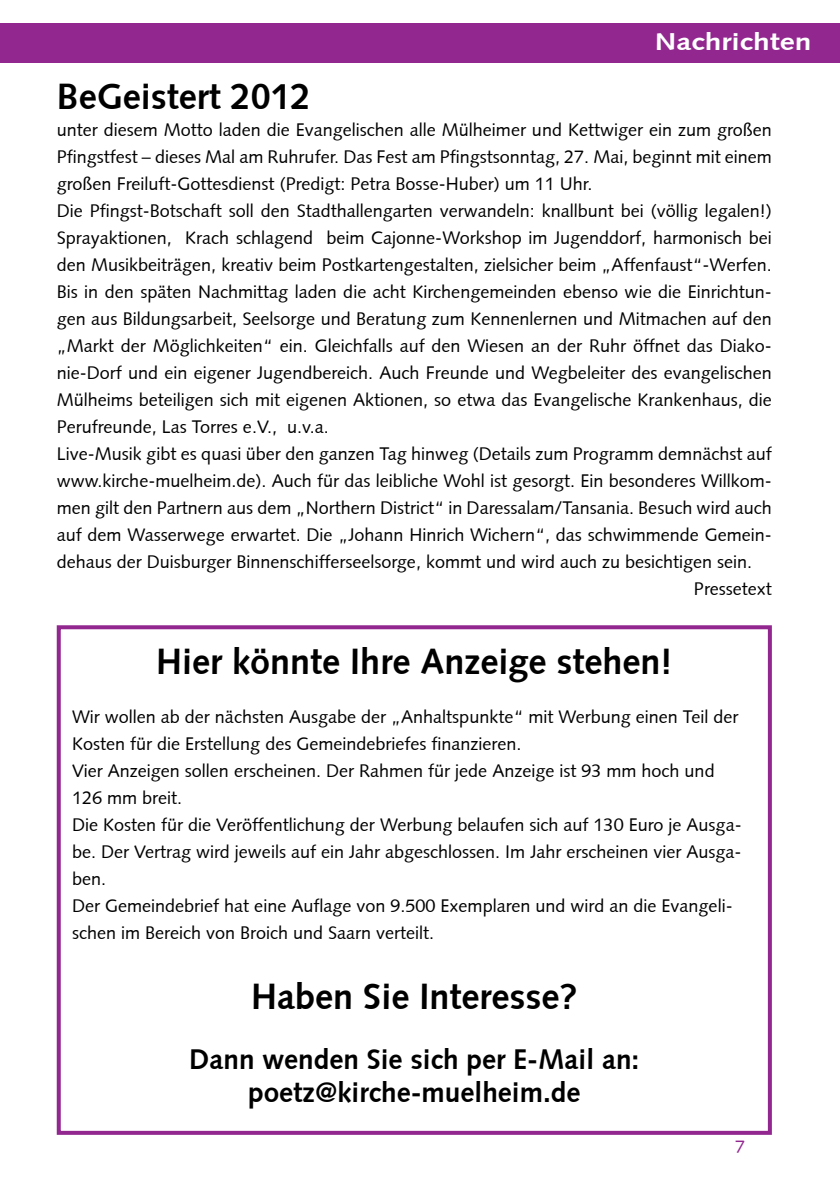
<style>
.page{position:relative;width:840px;height:1191px;background:#fff}
.page>*{position:absolute;margin:0;border:0;box-sizing:border-box;transform-origin:0 0}
.t1{font:700 36px "Syntax";color:#000}
.t2{font:700 28px/33.6px "Syntax";color:#000;text-align:center}
.t3{font:700 24px "Syntax";color:#fff;scale:1.25 1}
.t4{font:18px/27px "Syntax";color:#000}
.t5{font:18px "Syntax";color:#92278f}
</style>
<div class="page">
<div style="left:0;top:23px;width:839px;height:39px;background:#92278f"></div>
<div style="left:57px;top:625px;width:714px;height:509px;border:4px solid #92278f"></div>
<h3 class="t3" style="left:654px;top:28px;width:127px">Nachrichten</h3>
<h1 class="t1" style="left:57px;top:76px;width:255px">BeGeistert 2012</h1>
<p class="t4" style="left:57px;top:116px;width:716px">unter diesem Motto laden die Evangelischen alle Mülheimer und Kettwiger ein zum großen</p>
<p class="t4" style="left:57px;top:143px;width:716px">Pfingstfest – dieses Mal am Ruhrufer. Das Fest am Pfingstsonntag, 27. Mai, beginnt mit einem</p>
<p class="t4" style="left:57px;top:170px;width:537px">großen Freiluft-Gottesdienst (Predigt: Petra Bosse-Huber) um 11 Uhr.</p>
<p class="t4" style="left:57px;top:197px;width:716px">Die Pfingst-Botschaft soll den Stadthallengarten verwandeln: knallbunt bei (völlig legalen!)</p>
<p class="t4" style="left:57px;top:224px;width:716px">Sprayaktionen, Krach schlagend beim Cajonne-Workshop im Jugenddorf, harmonisch bei</p>
<p class="t4" style="left:57px;top:251px;width:716px">den Musikbeiträgen, kreativ beim Postkartengestalten, zielsicher beim „Affenfaust“-Werfen.</p>
<p class="t4" style="left:57px;top:278px;width:716px">Bis in den späten Nachmittag laden die acht Kirchengemeinden ebenso wie die Einrichtun-</p>
<p class="t4" style="left:57px;top:305px;width:716px">gen aus Bildungsarbeit, Seelsorge und Beratung zum Kennenlernen und Mitmachen auf den</p>
<p class="t4" style="left:57px;top:332px;width:716px">„Markt der Möglichkeiten“ ein. Gleichfalls auf den Wiesen an der Ruhr öffnet das Diako-</p>
<p class="t4" style="left:57px;top:359px;width:716px">nie-Dorf und ein eigener Jugendbereich. Auch Freunde und Wegbeleiter des evangelischen</p>
<p class="t4" style="left:57px;top:386px;width:716px">Mülheims beteiligen sich mit eigenen Aktionen, so etwa das Evangelische Krankenhaus, die</p>
<p class="t4" style="left:57px;top:413px;width:273px">Perufreunde, Las Torres e.V., u.v.a.</p>
<p class="t4" style="left:57px;top:440px;width:716px">Live-Musik gibt es quasi über den ganzen Tag hinweg (Details zum Programm demnächst auf</p>
<p class="t4" style="left:57px;top:467px;width:716px">www.kirche-muelheim.de). Auch für das leibliche Wohl ist gesorgt. Ein besonderes Willkom-</p>
<p class="t4" style="left:57px;top:494px;width:716px">men gilt den Partnern aus dem „Northern District“ in Daressalam/Tansania. Besuch wird auch</p>
<p class="t4" style="left:57px;top:521px;width:716px">auf dem Wasserwege erwartet. Die „Johann Hinrich Wichern“, das schwimmende Gemein-</p>
<p class="t4" style="left:57px;top:548px;width:696px">dehaus der Duisburger Binnenschifferseelsorge, kommt und wird auch zu besichtigen sein.</p>
<p class="t4" style="left:693px;top:575px;width:79px">Pressetext</p>
<h1 class="t1" style="left:156px;top:640px;width:518px">Hier könnte Ihre Anzeige stehen!</h1>
<p class="t4" style="left:72px;top:703px;width:670px">Wir wollen ab der nächsten Ausgabe der „Anhaltspunkte“ mit Werbung einen Teil der Kosten für die Erstellung des Gemeindebriefes finanzieren.<br>Vier Anzeigen sollen erscheinen. Der Rahmen für jede Anzeige ist 93 mm hoch und 126 mm breit.<br>Die Kosten für die Veröffentlichung der Werbung belaufen sich auf 130 Euro je Ausga&shy;be. Der Vertrag wird jeweils auf ein Jahr abgeschlossen. Im Jahr erscheinen vier Ausga&shy;ben.<br>Der Gemeindebrief hat eine Auflage von 9.500 Exemplaren und wird an die Evangeli&shy;schen im Bereich von Broich und Saarn verteilt.</p>
<h1 class="t1" style="left:251px;top:976px;width:327px">Haben Sie Interesse?</h1>
<h2 class="t2" style="left:189px;top:1042px;width:451px">Dann wenden Sie sich per E-Mail an: poetz@kirche-muelheim.de</h2>
<p class="t5" style="left:734px;top:1135px;width:12px">7</p>
</div>
